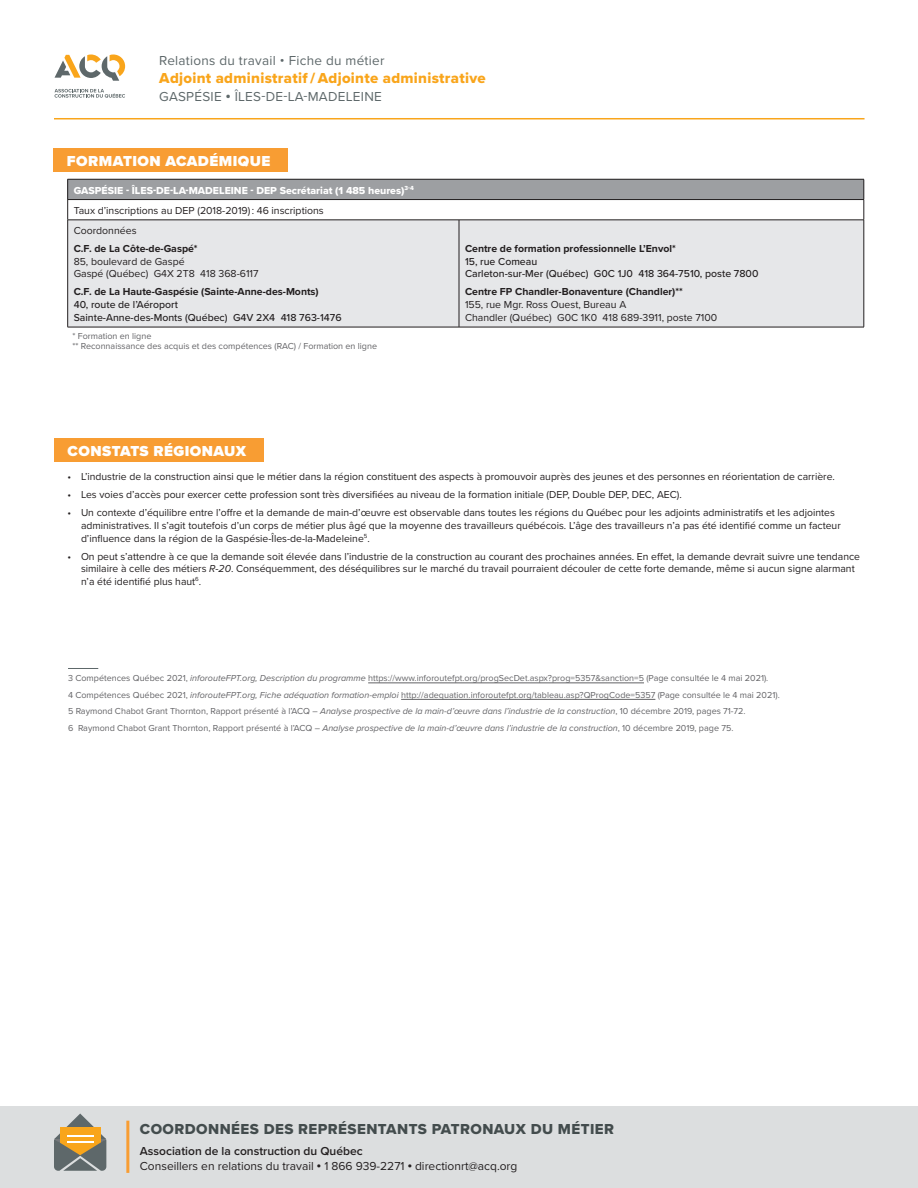
<style>
.page{position:relative;width:918px;height:1188px;background:#fff}
.page>*{position:absolute;margin:0;border:0;box-sizing:border-box;transform-origin:0 0}
.t1{font:15px "Proxima Nova Extrabld";letter-spacing:.03em;color:#434c4d}
.t2{font:15px "Proxima Nova Extrabld";letter-spacing:.02em;color:#f9a51b}
.t3{font:900 15px "Proxima Nova";letter-spacing:.03em;color:#fff}
.t4{font:13.5px "Proxima Nova";letter-spacing:.02em;color:#5e686a}
.t5{font:12px/15px "Proxima Nova";color:#231f20}
.t6{font:10.5px/12.6px "Proxima Nova";color:#231f20}
.t7{font:500 10.5px/12.6px "Proxima Nova";color:#231f20}
.t8{font:10.5px "Proxima Nova Extrabld";color:#fff}
.t9{font:9px "Proxima Nova";color:#636366}
.s1{font-weight:900}
.s2{font-weight:700}
.s3{font-style:italic}
.s4{font-weight:600}
</style>
<div class="page">
<svg style="left:55px;top:55px;width:70px;height:26px"></svg>
<svg style="left:55px;top:89px;width:70px;height:9px"></svg>
<hr style="left:54px;top:118px;width:811px;height:1px;background:#f9a51b">
<div style="left:0;top:1106px;width:918px;height:82px;background:#dcdedf"></div>
<svg style="left:54px;top:1113px;width:52px;height:58px"></svg>
<hr style="left:126px;top:1121px;width:3px;height:52px;background:#f89d33">
<div style="left:54px;top:438px;width:209px;height:23px;background:#f89d33"></div>
<hr style="left:368px;top:683px;width:276px;height:1px;background:#636366">
<hr style="left:401px;top:699px;width:254px;height:1px;background:#636366">
<hr style="left:68px;top:668px;width:30px;height:1px;background:#5e686a">
<div style="left:53px;top:148px;width:235px;height:24px;background:#f89d33"></div>
<div style="left:68px;top:179px;width:796px;height:21px;background:#9d9fa2"></div>
<div style="left:68px;top:221px;width:796px;height:106px;background:#e6e7e9"></div>
<hr style="left:68px;top:179px;width:391px;height:1px;background:#231f20">
<hr style="left:459px;top:179px;width:405px;height:1px;background:#231f20">
<hr style="left:68px;top:199px;width:391px;height:1px;background:#231f20">
<svg style="left:67px;top:179px;width:1px;height:41px"></svg>
<hr style="left:459px;top:199px;width:405px;height:1px;background:#231f20">
<svg style="left:864px;top:179px;width:1px;height:41px"></svg>
<hr style="left:68px;top:220px;width:391px;height:1px;background:#231f20">
<hr style="left:67px;top:220px;width:1px;height:107px;background:#231f20">
<hr style="left:459px;top:220px;width:405px;height:1px;background:#231f20">
<hr style="left:459px;top:220px;width:1px;height:107px;background:#231f20">
<hr style="left:864px;top:220px;width:1px;height:107px;background:#231f20">
<hr style="left:68px;top:327px;width:391px;height:1px;background:#231f20">
<hr style="left:459px;top:327px;width:405px;height:1px;background:#231f20">
<p class="t4" style="left:159px;top:50px;width:227px">Relations du travail • Fiche du métier</p>
<p class="t2" style="left:159px;top:66px;width:328px">Adjoint administratif / Adjointe administrative</p>
<p class="t4" style="left:159px;top:86px;width:224px">GASPÉSIE <span class="s1">•</span> ÎLES-DE-LA-MADELEINE</p>
<p class="t3" style="left:67px;top:150px;width:205px">FORMATION ACADÉMIQUE</p>
<p class="t8" style="left:74px;top:182px;width:342px">GASPÉSIE - ÎLES-DE-LA-MADELEINE - DEP Secrétariat (1 485 heures)<sup>3-4</sup></p>
<p class="t6" style="left:74px;top:204px;width:252px">Taux d’inscriptions au DEP (2018-2019) : 46 inscriptions</p>
<p class="t6" style="left:74px;top:224px;width:64px">Coordonnées</p>
<p class="t6" style="left:74px;top:242px;width:186px"><span class="s2">C.F. de La Côte-de-Gaspé*<br></span>85, boulevard de Gaspé<br>Gaspé (Québec) G4X 2T8 418 368-6117</p>
<p class="t7" style="left:74px;top:285px;width:269px"><span class="s2">C.F. de La Haute-Gaspésie (Sainte-Anne-des-Monts)<br></span>40, route de l’Aéroport<br>Sainte-Anne-des-Monts (Québec) G4V 2X4 418 763-1476</p>
<p class="t9" style="left:72px;top:329px;width:81px">* Formation en ligne</p>
<p class="t9" style="left:72px;top:340px;width:306px">** Reconnaissance des acquis et des compétences (RAC) / Formation en ligne</p>
<p class="t7" style="left:465px;top:242px;width:295px"><span class="s2">Centre de formation professionnelle L’Envol*<br></span>15, rue Comeau<br>Carleton-sur-Mer (Québec) G0C 1J0 418 364-7510, poste 7800</p>
<p class="t6" style="left:465px;top:285px;width:254px"><span class="s2">Centre FP Chandler-Bonaventure (Chandler)**<br></span>155, rue Mgr. Ross Ouest, Bureau A<br>Chandler (Québec) G0C 1K0 418 689-3911, poste 7100</p>
<p class="t3" style="left:68px;top:439px;width:180px">CONSTATS RÉGIONAUX</p>
<p class="t6" style="left:68px;top:470px;width:769px">• L’industrie de la construction ainsi que le métier dans la région constituent des aspects à promouvoir auprès des jeunes et des personnes en réorientation de carrière.</p>
<p class="t6" style="left:68px;top:488px;width:616px">• Les voies d’accès pour exercer cette profession sont très diversifiées au niveau de la formation initiale (DEP, Double DEP, DEC, AEC).</p>
<p class="t6" style="left:81px;top:506px;width:761px;text-indent:-14px">• Un contexte d’équilibre entre l’offre et la demande de main-d’œuvre est observable dans toutes les régions du Québec pour les adjoints administratifs et les adjointes administratives. Il s’agit toutefois d’un corps de métier plus âgé que la moyenne des travailleurs québécois. L’âge des travailleurs n’a pas été identifié comme un facteur d’influence dans la région de la Gaspésie-Îles-de-la-Madeleine<sup>5</sup>.</p>
<p class="t6" style="left:81px;top:549px;width:781px;text-indent:-14px">• On peut s’attendre à ce que la demande soit élevée dans l’industrie de la construction au courant des prochaines années. En effet, la demande devrait suivre une tendance similaire à celle des métiers <span class="s3">R-20</span>. Conséquemment, des déséquilibres sur le marché du travail pourraient découler de cette forte demande, même si aucun signe alarmant n’a été identifié plus haut<sup>6</sup>.</p>
<p class="t9" style="left:68px;top:672px;width:702px">3 Compétences Québec 2021, <span class="s3">inforouteFPT.org, Description du programme</span> https://www.inforoutefpt.org/progSecDet.aspx?prog=5357&amp;sanction=5 (Page consultée le 4 mai 2021).</p>
<p class="t9" style="left:68px;top:688px;width:713px">4 Compétences Québec 2021, <span class="s3">inforouteFPT.org, Fiche adéquation formation-emploi</span> http://adequation.inforoutefpt.org/tableau.asp?QProgCode=5357 (Page consultée le 4 mai 2021).</p>
<p class="t9" style="left:68px;top:705px;width:679px">5 Raymond Chabot Grant Thornton, Rapport présenté à l’ACQ – <span class="s3">Analyse prospective de la main-d’œuvre dans l’industrie de la construction</span>, 10 décembre 2019, pages 71-72.</p>
<p class="t9" style="left:68px;top:721px;width:667px">6 Raymond Chabot Grant Thornton, Rapport présenté à l’ACQ – <span class="s3">Analyse prospective de la main-d’œuvre dans l’industrie de la construction</span>, 10 décembre 2019, page 75.</p>
<h1 class="t1" style="left:140px;top:1118px;width:476px">COORDONNÉES DES REPRÉSENTANTS PATRONAUX DU MÉTIER</h1>
<p class="t5" style="left:140px;top:1143px;width:379px"><span class="s4">Association de la construction du Québec<br></span>Conseillers en relations du travail <span class="s1">•</span> 1 866 939-2271 <span class="s1">•</span> directionrt@acq.org</p>
</div>
